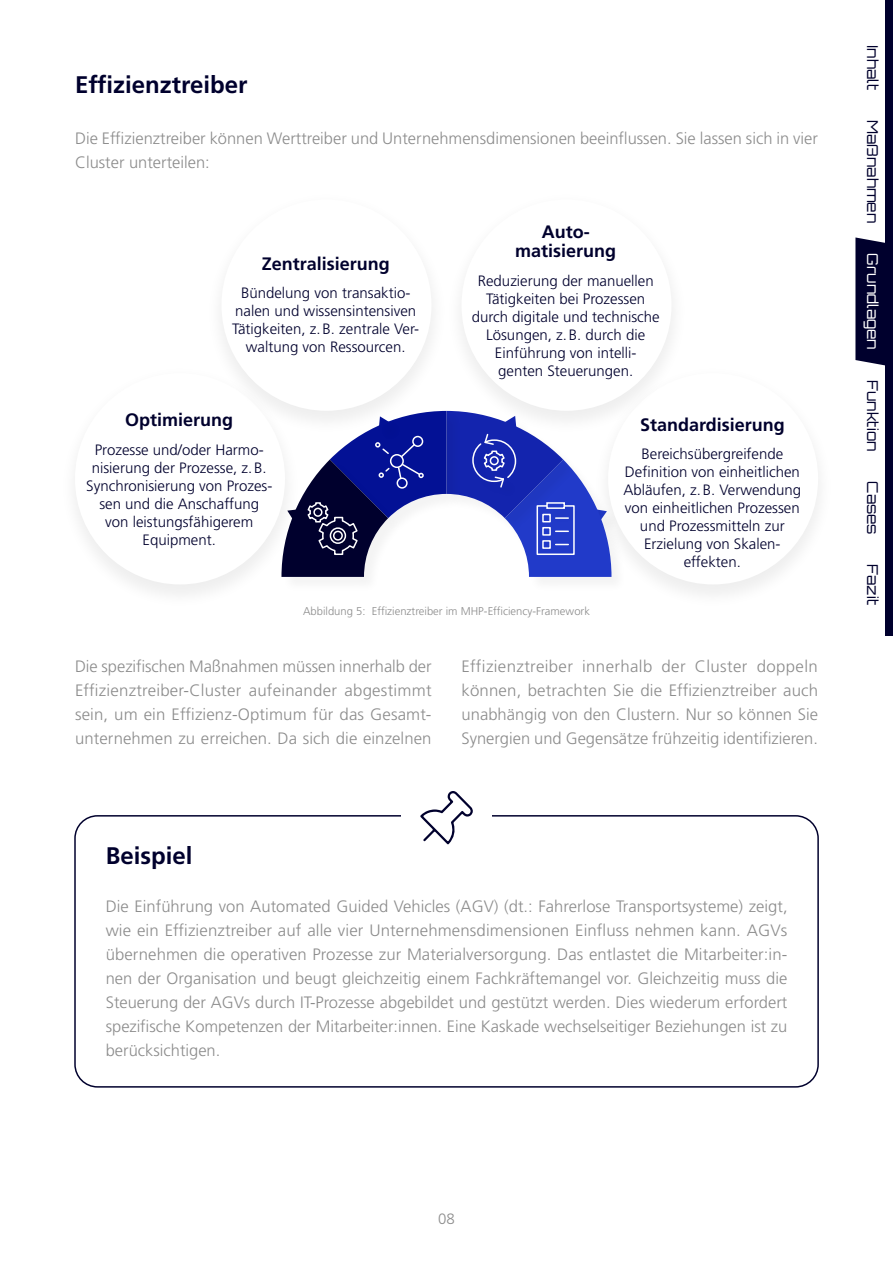
<style>
.page{position:relative;width:893px;height:1263px;background:#fff}
.page>*{position:absolute;margin:0;border:0;box-sizing:border-box;transform-origin:0 0}
.t1{font:700 24px "Frutiger LT Pro";color:#00002d}
.t2{font:700 18px/18.8px "Frutiger LT Pro";color:#00002d;text-align:center}
.t3{font:300 16.5px/24px "Frutiger LT Pro";color:#8c8c8c;text-align:justify}
.t4{font:300 15px/18px "Frutiger LT Pro";color:#00002d;text-align:center}
.t5{font:15px "Orbitron";color:#00002d}
.t6{font:15px "Orbitron";color:#fff}
.t7{font:300 15px "Frutiger LT Pro";color:#8c8c8c}
.t8{font:300 11.25px "Frutiger LT Pro";color:#8c8c8c}
</style>
<div class="page">
<svg style="left:855px;top:237px;width:30px;height:128px"></svg>
<div style="left:885px;top:0;width:8px;height:635px;background:#00002d"></div>
<svg style="left:301px;top:435px;width:291px;height:142px"></svg>
<div style="left:59px;top:364px;width:242px;height:244px;background:#000;opacity:.07"></div>
<div style="left:75px;top:373px;width:210px;height:211px;background:#fff;border-radius:50%"></div>
<div style="left:592px;top:364px;width:242px;height:244px;background:#000;opacity:.07"></div>
<div style="left:608px;top:373px;width:210px;height:211px;background:#fff;border-radius:50%"></div>
<div style="left:205px;top:191px;width:243px;height:244px;background:#000;opacity:.07"></div>
<div style="left:221px;top:199px;width:210px;height:212px;background:#fff;border-radius:50%"></div>
<div style="left:445px;top:191px;width:243px;height:244px;background:#000;opacity:.07"></div>
<div style="left:461px;top:200px;width:210px;height:211px;background:#fff;border-radius:50%"></div>
<div style="left:74px;top:815px;width:745px;height:273px;border:2px solid #00002d;border-radius:22px"></div>
<div style="left:402px;top:790px;width:90px;height:55px;background:#fff"></div>
<svg style="left:420px;top:791px;width:53px;height:53px"></svg>
<h1 class="t1" style="left:75px;top:70px;width:174px">Effizienztreiber</h1>
<p class="t3" style="left:75px;top:126px;width:744px">Die Effizienztreiber können Werttreiber und Unternehmensdimensionen beeinflussen. Sie lassen sich in vier<br>Cluster unterteilen:</p>
<p class="t2" style="left:262px;top:254px;width:130px">Zentralisierung</p>
<p class="t4" style="left:232px;top:284px;width:188px">Bündelung von transaktio&shy;nalen und wissensintensiven<br>Tätigkeiten, z.B. zentrale Ver&shy;waltung von Ressourcen.</p>
<p class="t2" style="left:125px;top:411px;width:110px">Optimierung</p>
<p class="t4" style="left:86px;top:441px;width:188px">Prozesse und/oder Harmo&shy;nisierung der Prozesse, z.B.<br>Synchronisierung von Prozes&shy;sen und die Anschaffung von leistungsfähigerem<br>Equipment.</p>
<p class="t2" style="left:515px;top:223px;width:103px">Auto&shy;matisierung</p>
<p class="t4" style="left:472px;top:272px;width:190px">Reduzierung der manuellen<br>Tätigkeiten bei Prozessen durch digitale und technische<br>Lösungen, z.B. durch die<br>Einführung von intelli&shy;genten Steuerungen.</p>
<p class="t2" style="left:640px;top:415px;width:146px">Standardisierung</p>
<p class="t4" style="left:623px;top:445px;width:179px">Bereichsübergreifende<br>Definition von einheitlichen<br>Abläufen, z.B. Verwendung von einheitlichen Prozessen und Prozessmitteln zur<br>Erzielung von Skalen&shy;effekten.</p>
<p class="t8" style="left:303px;top:605px;width:288px">Abbildung 5: Effizienztreiber im MHP-Efficiency-Framework</p>
<p class="t3" style="left:75px;top:654px;width:358px">Die spezifischen Maßnahmen müssen innerhalb der Effizienztreiber-Cluster aufeinander abgestimmt sein, um ein Effizienz-Optimum für das Gesamt&shy;unternehmen zu erreichen. Da sich die einzelnen</p>
<p class="t3" style="left:461px;top:654px;width:358px">Effizienztreiber innerhalb der Cluster doppeln können, betrachten Sie die Effizienztreiber auch unabhängig von den Clustern. Nur so können Sie Synergien und Gegensätze frühzeitig identifizieren.</p>
<h1 class="t1" style="left:106px;top:841px;width:88px">Beispiel</h1>
<p class="t3" style="left:106px;top:894px;width:683px">Die Einführung von Automated Guided Vehicles (AGV) (dt.: Fahrerlose Transportsysteme) zeigt, wie ein Effizienztreiber auf alle vier Unternehmensdimensionen Einfluss nehmen kann. AGVs übernehmen die operativen Prozesse zur Materialversorgung. Das entlastet die Mitarbeiter:in&shy;nen der Organisation und beugt gleichzeitig einem Fachkräftemangel vor. Gleichzeitig muss die Steuerung der AGVs durch IT-Prozesse abgebildet und gestützt werden. Dies wiederum erfordert spezifische Kompetenzen der Mitarbeiter:innen. Eine Kaskade wechselseitiger Beziehungen ist zu berücksichtigen.</p>
<p class="t5" style="left:882px;top:45px;width:46px;rotate:90deg">Inhalt</p>
<p class="t5" style="left:882px;top:120px;width:105px;rotate:90deg">Maßnahmen</p>
<p class="t6" style="left:882px;top:253px;width:98px;rotate:90deg">Grundlagen</p>
<p class="t5" style="left:882px;top:380px;width:73px;rotate:90deg">Funktion</p>
<p class="t5" style="left:882px;top:481px;width:55px;rotate:90deg">Cases</p>
<p class="t5" style="left:882px;top:564px;width:42px;rotate:90deg">Fazit</p>
<p class="t7" style="left:438px;top:1210px;width:18px">08</p>
</div>
